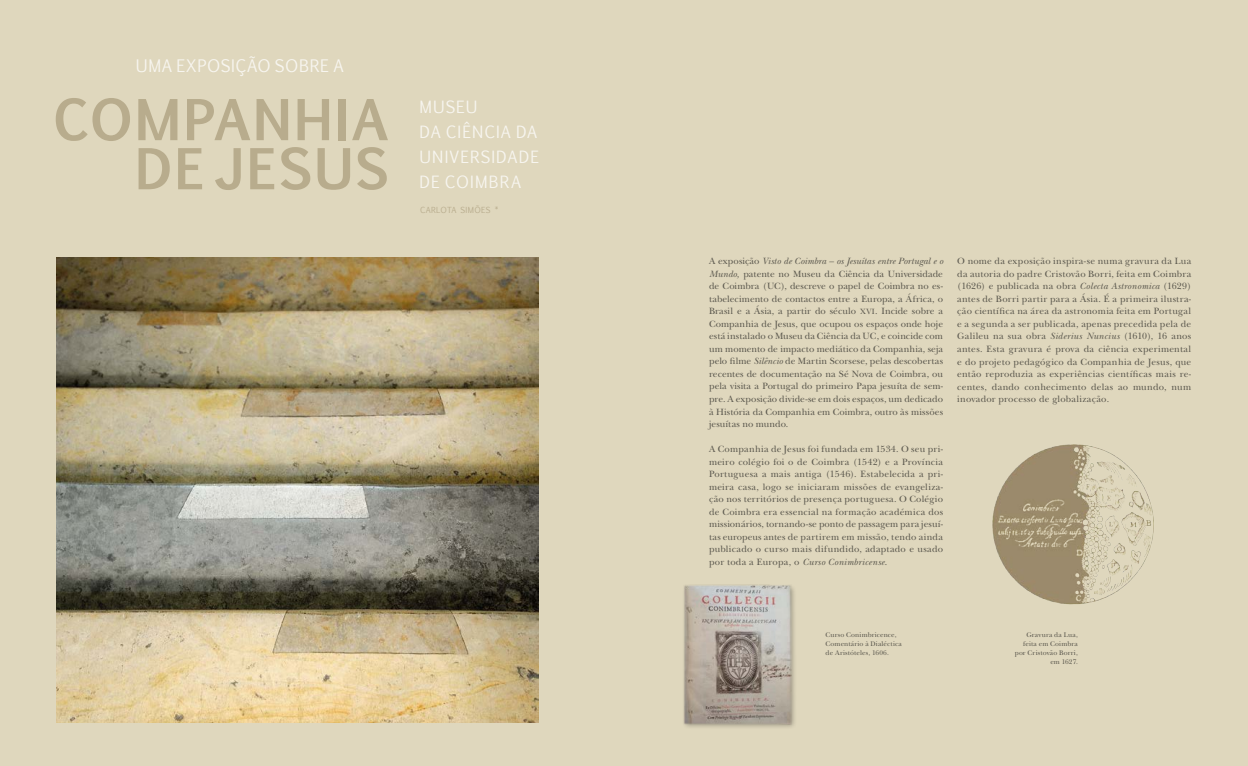
<style>
.page{position:relative;width:1248px;height:766px;background:#fff}
.page>*{position:absolute;margin:0;border:0;box-sizing:border-box;transform-origin:0 0}
.t1{font:700 53.7px "Euphemia UCAS";letter-spacing:.03em;color:#b8ac8d}
.t2{font:16.5px "Euphemia UCAS";letter-spacing:.035em;color:#f7f5ef}
.t3{font:16.2px/24.8px "Euphemia UCAS";letter-spacing:.065em;color:#f7f5ef}
.t4{font:9.5px/12.5px "New Baskerville Std";letter-spacing:.015em;color:#5a574d;text-align:justify}
.t5{font:8px "Euphemia UCAS";letter-spacing:.04em;color:#b8ac8d}
.t6{font:7px/9px "New Baskerville Std";letter-spacing:.015em;color:#5a574d}
.s1{font-style:italic}
.s2{font-size:8px}
</style>
<div class="page">
<div style="left:0;top:0;width:1247px;height:765px;background:#dfd7bd"></div>
<img style="left:57px;top:258px;width:482px;height:463px">
<div style="left:681px;top:583px;width:116px;height:146px;background:#000;opacity:.3"></div>
<img style="left:683px;top:584px;width:108px;height:140px">
<img style="left:992px;top:444px;width:162px;height:161px">
<h2 class="t2" style="left:136px;top:54px;width:209px">UMA EXPOSIÇÃO SOBRE A</h2>
<h1 class="t1" style="left:52px;top:79px;width:338px">COMPANHIA</h1>
<h1 class="t1" style="left:135px;top:128px;width:256px">DE JESUS</h1>
<h3 class="t3" style="left:419px;top:95px;width:121px">MUSEU<br>DA CIÊNCIA DA<br>UNIVERSIDADE<br>DE COIMBRA</h3>
<p class="t5" style="left:420px;top:204px;width:80px">CARLOTA SIMÕES *</p>
<p class="t4" style="left:709px;top:255px;width:235px">A exposição <span class="s1">Visto de Coimbra – os Jesuítas entre Portugal e o Mundo,</span> patente no Museu da Ciência da Universidade de Coimbra (UC), descreve o papel de Coimbra no es&shy;tabelecimento de contactos entre a Europa, a África, o Brasil e a Ásia, a partir do século <span class="s2">XVI</span>. Incide sobre a Companhia de Jesus, que ocupou os espaços onde hoje está instalado o Museu da Ciência da UC, e coincide com um momento de impacto mediático da Companhia, seja pelo filme <span class="s1">Silêncio</span> de Martin Scorsese, pelas descobertas recentes de documentação na Sé Nova de Coimbra, ou pela visita a Portugal do primeiro Papa jesuíta de sem&shy;pre. A exposição divide-se em dois espaços, um dedicado à História da Companhia em Coimbra, outro às missões jesuítas no mundo.</p>
<p class="t4" style="left:709px;top:442px;width:235px">A Companhia de Jesus foi fundada em 1534. O seu pri&shy;meiro colégio foi o de Coimbra (1542) e a Província Portuguesa a mais antiga (1546). Estabelecida a pri&shy;meira casa, logo se iniciaram missões de evangeliza&shy;ção nos territórios de presença portuguesa. O Colégio de Coimbra era essencial na formação académica dos missionários, tornando-se ponto de passagem para jesuí&shy;tas europeus antes de partirem em missão, tendo ainda publicado o curso mais difundido, adaptado e usado por toda a Europa, o <span class="s1">Curso Conimbricense</span>.</p>
<p class="t4" style="left:957px;top:255px;width:235px">O nome da exposição inspira-se numa gravura da Lua da autoria do padre Cristovão Borri, feita em Coimbra (1626) e publicada na obra <span class="s1">Colecta Astronomica</span> (1629) antes de Borri partir para a Ásia. É a primeira ilustra&shy;ção científica na área da astronomia feita em Portugal e a segunda a ser publicada, apenas precedida pela de Galileu na sua obra <span class="s1">Siderius Nuncius</span> (1610), 16 anos antes. Esta gravura é prova da ciência experimental e do projeto pedagógico da Companhia de Jesus, que então reproduzia as experiências científicas mais re&shy;centes, dando conhecimento delas ao mundo, num inovador processo de globalização.</p>
<p class="t6" style="left:825px;top:630px;width:78px">Curso Conimbricence,<br>Comentário à Dialéctica de Aristóteles, 1606.</p>
<p class="t6" style="left:1014px;top:630px;width:65px;text-align:right">Gravura da Lua, feita em Coimbra por Cristovão Borri, em 1627.</p>
</div>
